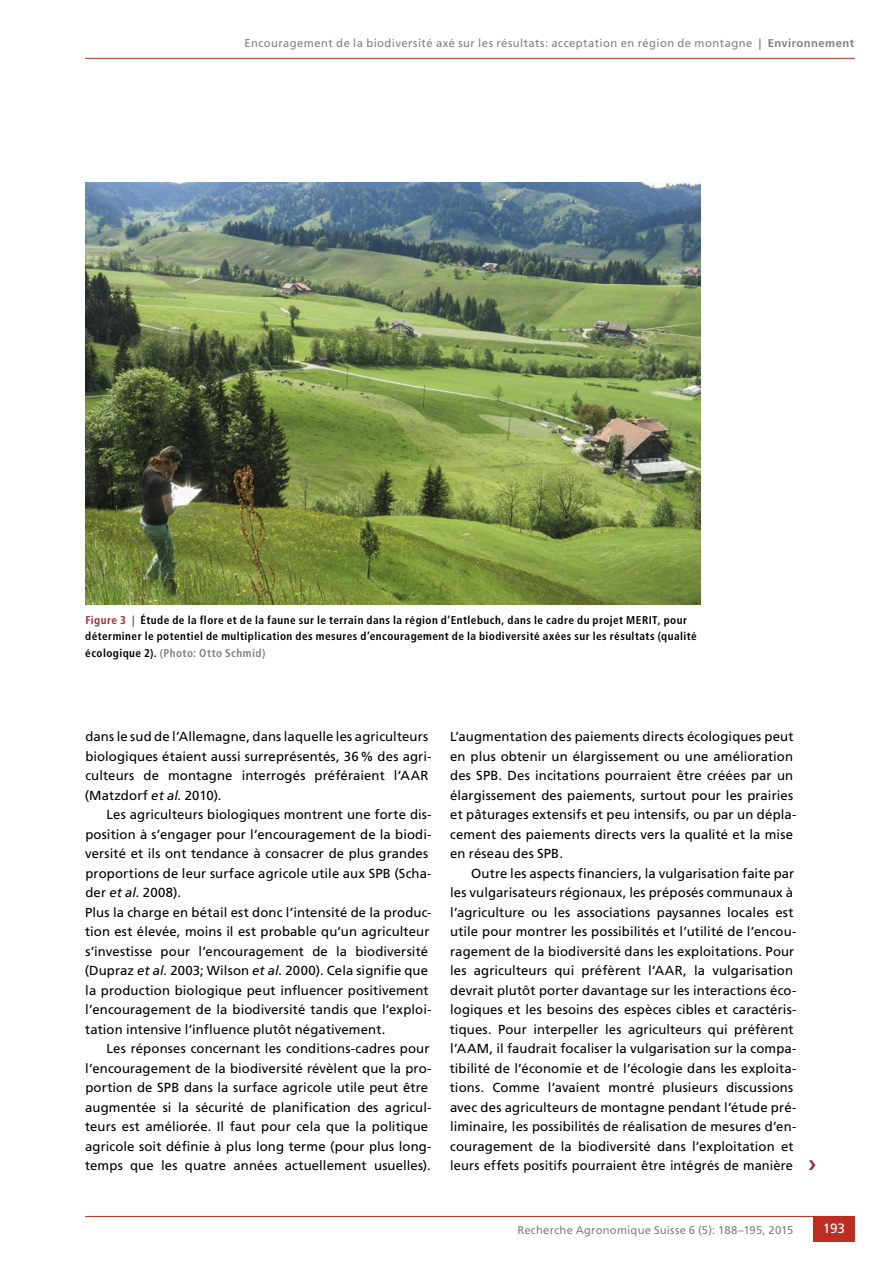
<style>
.page{position:relative;width:893px;height:1263px;background:#fff}
.page>*{position:absolute;margin:0;border:0;box-sizing:border-box;transform-origin:0 0}
.t1{font:13.5px "Frutiger LT Std";color:#fff}
.t2{font:13.2px/19.5px "Frutiger LT Std";letter-spacing:.01em;color:#000}
.t3{font:700 condensed 11.25px/16.5px "Frutiger LT Std";letter-spacing:.04em;color:#000}
.t4{font:11.25px "Frutiger LT Std";letter-spacing:.035em;color:#808080}
.s1{font-weight:700}
.s2{color:#9a2b2f}
.s3{color:#808080}
.s4{font-style:italic}
</style>
<div class="page">
<hr style="left:85px;top:1216px;width:770px;height:1px;background:#bd2d21">
<div style="left:813px;top:1216px;width:42px;height:26px;background:#bd2d21"></div>
<hr style="left:85px;top:58px;width:770px;height:1px;background:#bd2d21">
<img style="left:85px;top:182px;width:615px;height:423px">
<p class="t4" style="left:245px;top:36px;width:611px">Encouragement de la biodiversité axé sur les résultats: acceptation en région de montagne <span class="s1">| Environnement</span></p>
<p class="t3" style="left:85px;top:611px;width:613px"><span class="s2">Figure 3 |</span> Étude de la flore et de la faune sur le terrain dans la région d’Entlebuch, dans le cadre du projet MERIT, pour déterminer le potentiel de multiplication des mesures d’encouragement de la biodiversité axées sur les résultats (qualité écologique 2). <span class="s3">(Photo: Otto Schmid)</span></p>
<p class="t2" style="left:85px;top:727px;width:348px">dans le sud de l’Allemagne, dans laquelle les agriculteurs biologiques étaient aussi surreprésentés, 36% des agri&shy;culteurs de montagne interrogés préféraient l’AAR (Matzdorf <span class="s4">et al.</span> 2010).</p>
<p class="t2" style="left:85px;top:805px;width:348px;text-indent:22px">Les agriculteurs biologiques montrent une forte dis&shy;position à s’engager pour l’encouragement de la biodi&shy;versité et ils ont tendance à consacrer de plus grandes proportions de leur surface agricole utile aux SPB (Scha&shy;der <span class="s4">et al.</span> 2008).<br>Plus la charge en bétail est donc l’intensité de la produc&shy;tion est élevée, moins il est probable qu’un agriculteur s’investisse pour l’encouragement de la biodiversité (Dupraz <span class="s4">et al.</span> 2003; Wilson <span class="s4">et al.</span> 2000). Cela signifie que la production biologique peut influencer positivement l’encouragement de la biodiversité tandis que l’exploi&shy;tation intensive l’influence plutôt négativement.</p>
<p class="t2" style="left:85px;top:1039px;width:348px;text-indent:21px">Les réponses concernant les conditions-cadres pour l’encouragement de la biodiversité révèlent que la pro&shy;portion de SPB dans la surface agricole utile peut être augmentée si la sécurité de planification des agricul&shy;teurs est améliorée. Il faut pour cela que la politique agricole soit définie à plus long terme (pour plus long&shy;temps que les quatre années actuellement usuelles).</p>
<p class="t2" style="left:450px;top:727px;width:348px">L’augmentation des paiements directs écologiques peut en plus obtenir un élargissement ou une amélioration des SPB. Des incitations pourraient être créées par un élargissement des paiements, surtout pour les prairies et pâturages extensifs et peu intensifs, ou par un dépla&shy;cement des paiements directs vers la qualité et la mise en réseau des SPB.</p>
<p class="t2" style="left:450px;top:863px;width:348px;text-indent:21px">Outre les aspects financiers, la vulgarisation faite par les vulgarisateurs régionaux, les préposés communaux à l’agriculture ou les associations paysannes locales est utile pour montrer les possibilités et l’utilité de l’encou&shy;ragement de la biodiversité dans les exploitations. Pour les agriculteurs qui préfèrent l’AAR, la vulgarisation devrait plutôt porter davantage sur les interactions éco&shy;logiques et les besoins des espèces cibles et caractéris&shy;tiques. Pour interpeller les agriculteurs qui préfèrent l’AAM, il faudrait focaliser la vulgarisation sur la compa&shy;tibilité de l’économie et de l’écologie dans les exploita&shy;tions. Comme l’avaient montré plusieurs discussions avec des agriculteurs de montagne pendant l’étude pré&shy;liminaire, les possibilités de réalisation de mesures d’en&shy;couragement de la biodiversité dans l’exploitation et leurs effets positifs pourraient être intégrés de manière</p>
<p class="t4" style="left:517px;top:1223px;width:278px">Recherche Agronomique Suisse 6 (5): 188–195, 2015</p>
<p class="t1" style="left:823px;top:1221px;width:24px">193</p>
</div>
